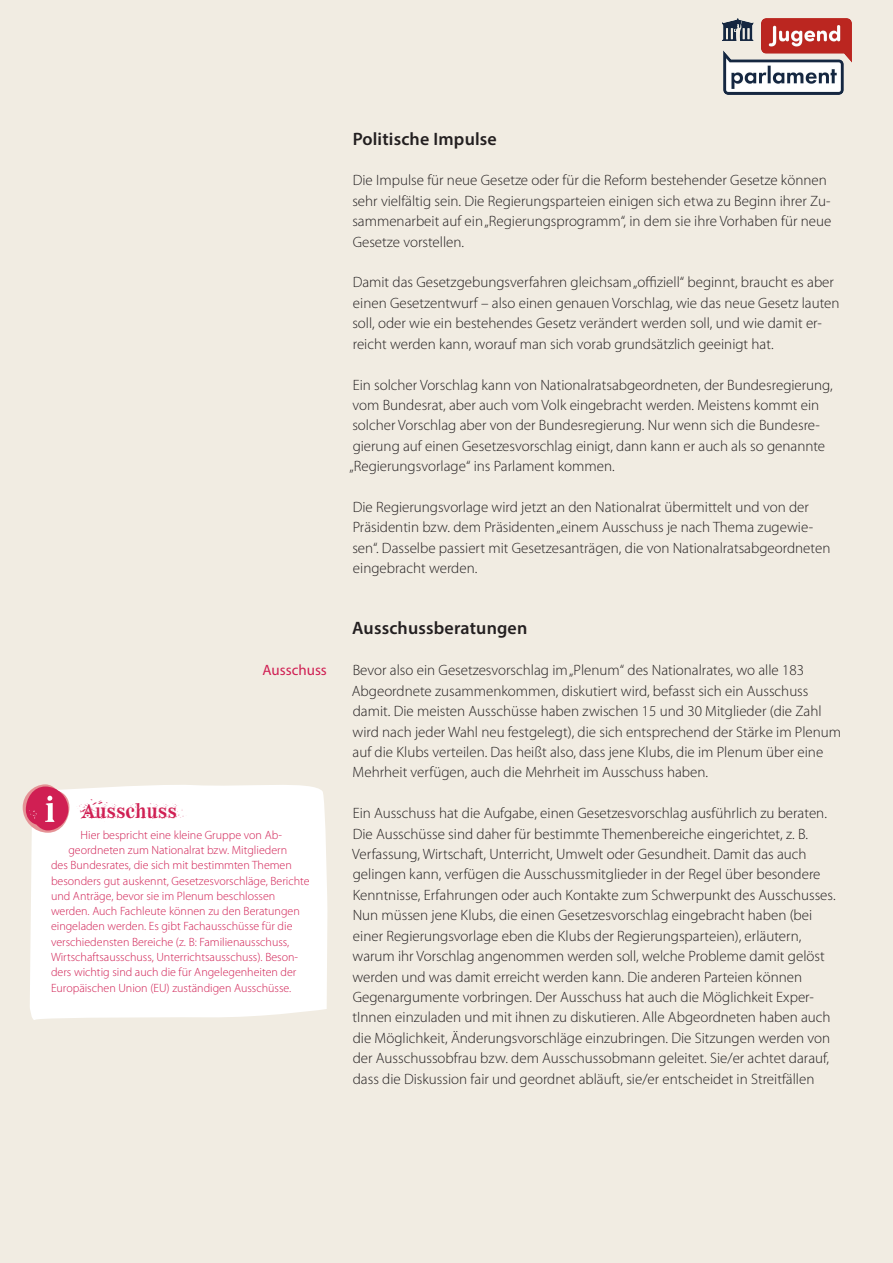
<style>
.page{position:relative;width:893px;height:1263px;background:#f1ece2}
.page>*{position:absolute;margin:0;border:0;box-sizing:border-box;transform-origin:0 0}
.t1{font:21px "F2 F Mad Zine LT Std Dirt";color:#d01f53}
.t2{font:600 18px "Myriad Pro";letter-spacing:.01em;color:#231f20}
.t3{font:300 15px/20.4px "Myriad Pro";color:#231f20}
.t4{font:15px "Myriad Pro";color:#d01f53}
.t5{font:300 12px "Myriad Pro";color:#d01f53}
</style>
<div class="page">
<div style="left:30px;top:785px;width:297px;height:235px;background:#fff"></div>
<svg style="left:23px;top:784px;width:46px;height:49px;background:#de6b88"></svg>
<img style="left:723px;top:19px;width:128px;height:75px">
<p class="t4" style="left:263px;top:661px;width:66px">Ausschuss</p>
<h1 class="t1" style="left:82px;top:796px;width:112px">Aussc huss</h1>
<p class="t5" style="left:80px;top:828px;width:203px">Hier bespricht eine kleine Gruppe von Ab-</p>
<p class="t5" style="left:68px;top:843px;width:220px">geordneten zum Nationalrat bzw. Mitgliedern</p>
<p class="t5" style="left:51px;top:858px;width:242px">des Bundesrates, die sich mit bestimmten Themen</p>
<p class="t5" style="left:51px;top:874px;width:260px">besonders gut auskennt, Gesetzesvorschläge, Berichte</p>
<p class="t5" style="left:51px;top:889px;width:226px">und Anträge, bevor sie im Plenum beschlossen</p>
<p class="t5" style="left:51px;top:904px;width:250px">werden. Auch Fachleute können zu den Beratungen</p>
<p class="t5" style="left:51px;top:920px;width:243px">eingeladen werden. Es gibt Fachausschüsse für die</p>
<p class="t5" style="left:51px;top:935px;width:240px">verschiedensten Bereiche (z. B: Familienausschuss,</p>
<p class="t5" style="left:51px;top:950px;width:249px">Wirtschaftsausschuss, Unterrichtsausschuss). Beson-</p>
<p class="t5" style="left:51px;top:966px;width:247px">ders wichtig sind auch die für Angelegenheiten der</p>
<p class="t5" style="left:51px;top:981px;width:242px">Europäischen Union (EU) zuständigen Ausschüsse.</p>
<p class="t2" style="left:353px;top:127px;width:146px">Politische Impulse</p>
<p class="t3" style="left:352px;top:170px;width:480px">Die Impulse für neue Gesetze oder für die Reform bestehender Gesetze können sehr vielfältig sein. Die Regierungsparteien einigen sich etwa zu Beginn ihrer Zu&shy;sammenarbeit auf ein „Regierungsprogramm“, in dem sie ihre Vorhaben für neue Gesetze vorstellen.</p>
<p class="t3" style="left:352px;top:272px;width:489px">Damit das Gesetzgebungsverfahren gleichsam „offiziell“ beginnt, braucht es aber einen Gesetzentwurf – also einen genauen Vorschlag, wie das neue Gesetz lauten soll, oder wie ein bestehendes Gesetz verändert werden soll, und wie damit er&shy;reicht werden kann, worauf man sich vorab grundsätzlich geeinigt hat.</p>
<p class="t3" style="left:349px;top:375px;width:485px">Ein solcher Vorschlag kann von Nationalratsabgeordneten, der Bundesregierung, vom Bundesrat, aber auch vom Volk eingebracht werden. Meistens kommt ein solcher Vorschlag aber von der Bundesregierung. Nur wenn sich die Bundesre&shy;gierung auf einen Gesetzesvorschlag einigt, dann kann er auch als so genannte „Regierungsvorlage“ ins Parlament kommen.</p>
<p class="t3" style="left:352px;top:497px;width:479px">Die Regierungsvorlage wird jetzt an den Nationalrat übermittelt und von der Präsidentin bzw. dem Präsidenten „einem Ausschuss je nach Thema zugewie&shy;sen“. Dasselbe passiert mit Gesetzesanträgen, die von Nationalratsabgeordneten eingebracht werden.</p>
<p class="t2" style="left:352px;top:617px;width:177px">Ausschussberatungen</p>
<p class="t3" style="left:352px;top:660px;width:491px">Bevor also ein Gesetzesvorschlag im „Plenum“ des Nationalrates, wo alle 183<br>Abgeordnete zusammenkommen, diskutiert wird, befasst sich ein Ausschuss damit. Die meisten Ausschüsse haben zwischen 15 und 30 Mitglieder (die Zahl wird nach jeder Wahl neu festgelegt), die sich entsprechend der Stärke im Plenum auf die Klubs verteilen. Das heißt also, dass jene Klubs, die im Plenum über eine Mehrheit verfügen, auch die Mehrheit im Ausschuss haben.</p>
<p class="t3" style="left:352px;top:803px;width:485px">Ein Ausschuss hat die Aufgabe, einen Gesetzesvorschlag ausführlich zu beraten.<br>Die Ausschüsse sind daher für bestimmte Themenbereiche eingerichtet, z. B.<br>Verfassung, Wirtschaft, Unterricht, Umwelt oder Gesundheit. Damit das auch gelingen kann, verfügen die Ausschussmitglieder in der Regel über besondere Kenntnisse, Erfahrungen oder auch Kontakte zum Schwerpunkt des Ausschusses.<br>Nun müssen jene Klubs, die einen Gesetzesvorschlag eingebracht haben (bei einer Regierungsvorlage eben die Klubs der Regierungsparteien), erläutern, warum ihr Vorschlag angenommen werden soll, welche Probleme damit gelöst werden und was damit erreicht werden kann. Die anderen Parteien können Gegenargumente vorbringen. Der Ausschuss hat auch die Möglichkeit Exper&shy;tInnen einzuladen und mit ihnen zu diskutieren. Alle Abgeordneten haben auch die Möglichkeit, Änderungsvorschläge einzubringen. Die Sitzungen werden von der Ausschussobfrau bzw. dem Ausschussobmann geleitet. Sie/er achtet darauf, dass die Diskussion fair und geordnet abläuft, sie/er entscheidet in Streitfällen</p>
</div>
